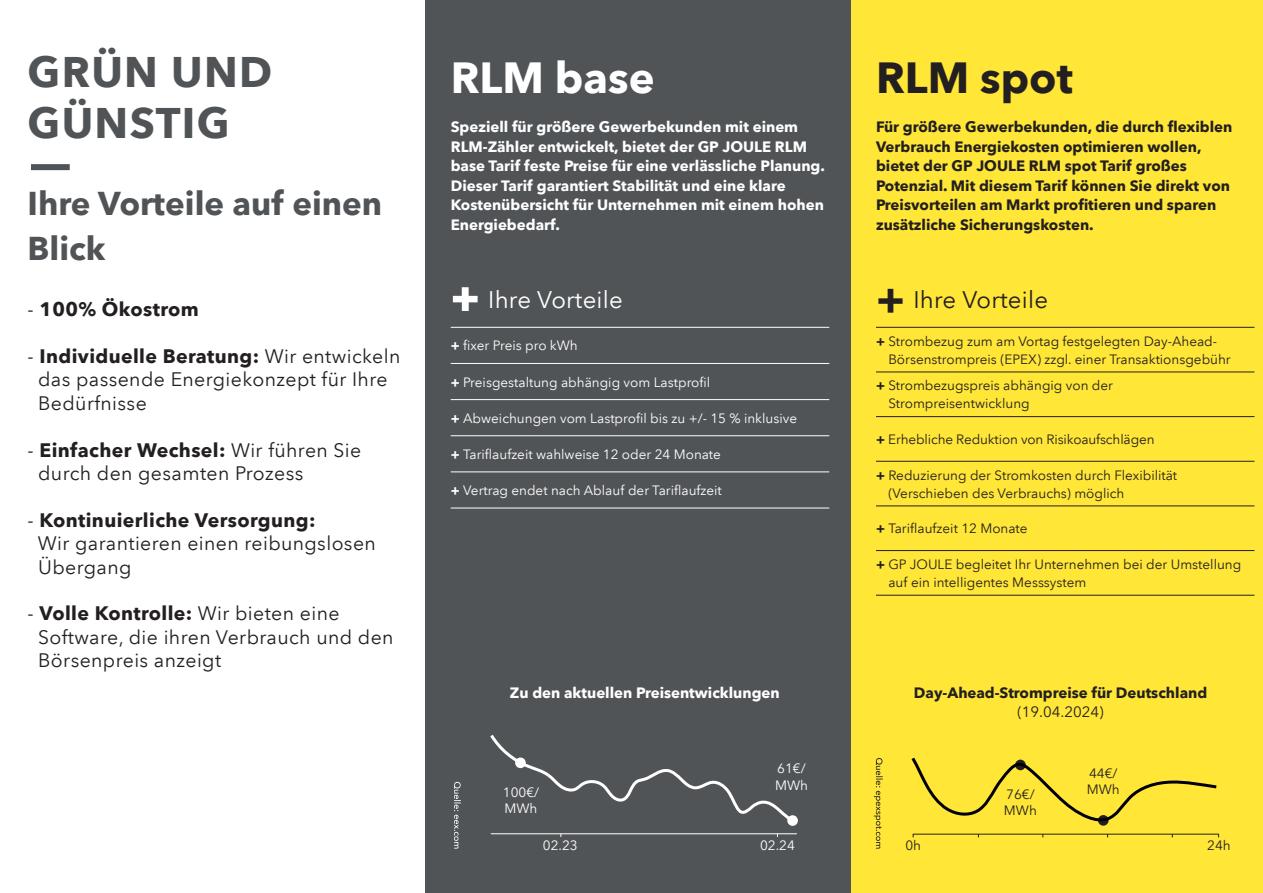
<style>
.page{position:relative;width:1263px;height:893px;background:#fff}
.page>*{position:absolute;margin:0;border:0;box-sizing:border-box;transform-origin:0 0}
.t1{font:700 43.5px "Avenir Next LT Pro";color:#231f20}
.t2{font:700 43.5px "Avenir Next LT Pro";color:#fff}
.t3{font:700 42.75px "Avenir Next LT Pro";letter-spacing:.03em;color:#515457}
.t4{font:700 33px/45px "Avenir Next LT Pro";color:#515457}
.t5{font:24px "Avenir Next LT Pro";letter-spacing:.01em;color:#231f20}
.t6{font:24px "Avenir Next LT Pro";letter-spacing:.01em;color:#fff}
.t7{font:19.5px/23.4px "Avenir Next LT Pro";letter-spacing:.02em;color:#231f20}
.t8{font:700 19.5px "Avenir Next LT Pro";letter-spacing:.02em;color:#231f20}
.t9{font:700 15px/19.5px "Avenir Next LT Pro";color:#231f20}
.t10{font:700 15px/19.5px "Avenir Next LT Pro";color:#fff}
.t11{font:15px "Avenir Next LT Pro";color:#231f20}
.t12{font:13.5px/18px "Avenir Next LT Pro";color:#231f20}
.t13{font:13.5px/16.5px "Avenir Next LT Pro";color:#fff}
.s1{font-weight:400}
.s2{font-weight:700}
</style>
<div class="page">
<div style="left:850px;top:0;width:413px;height:893px;background:#ffe637"></div>
<svg style="left:874px;top:758px;width:9px;height:91px"></svg>
<div style="left:425px;top:0;width:425px;height:893px;background:#515457"></div>
<svg style="left:453px;top:287px;width:25px;height:24px"></svg>
<svg style="left:454px;top:782px;width:7px;height:67px"></svg>
<div style="left:31px;top:164px;width:39px;height:6px;background:#515457"></div>
<hr style="left:876px;top:327px;width:378px;height:1px;background:#231f20">
<hr style="left:876px;top:372px;width:378px;height:1px;background:#231f20">
<hr style="left:876px;top:416px;width:378px;height:1px;background:#231f20">
<hr style="left:876px;top:461px;width:378px;height:1px;background:#231f20">
<hr style="left:876px;top:505px;width:378px;height:1px;background:#231f20">
<hr style="left:876px;top:550px;width:378px;height:1px;background:#231f20">
<hr style="left:876px;top:595px;width:378px;height:1px;background:#231f20">
<hr style="left:913px;top:834px;width:306px;height:1px;background:#231f20">
<div style="left:1098px;top:815px;width:10px;height:11px;background:#231f20;border-radius:50%"></div>
<hr style="left:451px;top:327px;width:378px;height:1px;background:#fff">
<hr style="left:451px;top:363px;width:378px;height:1px;background:#fff">
<hr style="left:451px;top:399px;width:378px;height:1px;background:#fff">
<hr style="left:451px;top:435px;width:378px;height:1px;background:#fff">
<hr style="left:451px;top:471px;width:378px;height:1px;background:#fff">
<hr style="left:451px;top:508px;width:378px;height:1px;background:#fff">
<hr style="left:491px;top:833px;width:305px;height:1px;background:#fff">
<svg style="left:490px;top:734px;width:308px;height:91px"></svg>
<svg style="left:911px;top:757px;width:306px;height:66px"></svg>
<p class="t3" style="left:28px;top:46px;width:246px">GRÜN UND</p>
<p class="t3" style="left:28px;top:97px;width:203px">GÜNSTIG</p>
<p class="t4" style="left:28px;top:180px;width:356px">Ihre Vorteile auf einen<br>Blick</p>
<p class="t8" style="left:28px;top:297px;width:173px"><span class="s1">-</span> 100% Ökostrom</p>
<p class="t7" style="left:38px;top:344px;width:364px;text-indent:-11px">- <span class="s2">Individuelle Beratung:</span> Wir entwickeln das passende Energiekonzept für Ihre<br>Bedürfnisse</p>
<p class="t7" style="left:38px;top:438px;width:325px;text-indent:-11px">- <span class="s2">Einfacher Wechsel:</span> Wir führen Sie durch den gesamten Prozess</p>
<p class="t8" style="left:28px;top:508px;width:289px"><span class="s1">-</span> Kontinuierliche Versorgung:</p>
<p class="t7" style="left:38px;top:532px;width:339px">Wir garantieren einen reibungslosen</p>
<p class="t7" style="left:38px;top:555px;width:95px">Übergang</p>
<p class="t8" style="left:28px;top:602px;width:313px"><span class="s1">-</span> Volle Kontrolle: <span class="s1">Wir bieten eine</span></p>
<p class="t7" style="left:38px;top:625px;width:357px">Software, die ihren Verbrauch und den<br>Börsenpreis anzeigt</p>
<p class="t2" style="left:451px;top:51px;width:205px">RLM base</p>
<p class="t10" style="left:451px;top:117px;width:376px">Speziell für größere Gewerbekunden mit einem RLM-Zähler entwickelt, bietet der GP JOULE RLM base Tarif feste Preise für eine verlässliche Planung.<br>Dieser Tarif garantiert Stabilität und eine klare Kostenübersicht für Unternehmen mit einem hohen Energiebedarf.</p>
<p class="t1" style="left:876px;top:51px;width:198px">RLM spot</p>
<p class="t9" style="left:876px;top:117px;width:358px">Für größere Gewerbekunden, die durch flexiblen<br>Verbrauch Energiekosten optimieren wollen,</p>
<p class="t9" style="left:876px;top:156px;width:356px">bietet der GP JOULE RLM spot Tarif großes Potenzial. Mit diesem Tarif können Sie direkt von Preisvorteilen am Markt profitieren und sparen zusätzliche Sicherungskosten.</p>
<p class="t6" style="left:488px;top:285px;width:136px">Ihre Vorteile</p>
<p class="t13" style="left:451px;top:338px;width:129px"><span class="s2">+</span> fixer Preis pro kWh</p>
<p class="t13" style="left:451px;top:374px;width:261px"><span class="s2">+</span> Preisgestaltung abhängig vom Lastprofil</p>
<p class="t13" style="left:451px;top:410px;width:348px"><span class="s2">+</span> Abweichungen vom Lastprofil bis zu +/- 15 % inklusive</p>
<p class="t13" style="left:451px;top:446px;width:272px"><span class="s2">+</span> Tariflaufzeit wahlweise 12 oder 24 Monate</p>
<p class="t13" style="left:451px;top:482px;width:273px"><span class="s2">+</span> Vertrag endet nach Ablauf der Tariflaufzeit</p>
<p class="t5" style="left:913px;top:285px;width:136px">Ihre Vorteile</p>
<p class="t12" style="left:888px;top:332px;width:344px;text-indent:-12px"><span class="s2">+</span> Strombezug zum am Vortag festgelegten Day-Ahead-<br>Börsenstrompreis (EPEX) zzgl. einer Transaktionsgebühr</p>
<p class="t12" style="left:888px;top:377px;width:226px;text-indent:-12px"><span class="s2">+</span> Strombezugspreis abhängig von der<br>Strompreisentwicklung</p>
<p class="t12" style="left:876px;top:430px;width:280px"><span class="s2">+</span> Erhebliche Reduktion von Risikoaufschlägen</p>
<p class="t12" style="left:888px;top:466px;width:290px;text-indent:-12px"><span class="s2">+</span> Reduzierung der Stromkosten durch Flexibilität (Verschieben des Verbrauchs) möglich</p>
<p class="t12" style="left:876px;top:520px;width:153px"><span class="s2">+</span> Tariflaufzeit 12 Monate</p>
<p class="t12" style="left:888px;top:555px;width:354px;text-indent:-12px"><span class="s2">+</span> GP JOULE begleitet Ihr Unternehmen bei der Umstellung auf ein intelligentes Messsystem</p>
<p class="t1" style="left:876px;top:272px;width:30px">+</p>
<p class="t10" style="left:510px;top:683px;width:271px">Zu den aktuellen Preisentwicklungen</p>
<p class="t9" style="left:914px;top:682px;width:295px">Day-Ahead-Strompreise für Deutschland</p>
<p class="t11" style="left:1017px;top:703px;width:88px">(19.04.2024)</p>
<p class="t13" style="left:503px;top:784px;width:38px">100€/</p>
<p class="t13" style="left:505px;top:800px;width:34px">MWh</p>
<p class="t13" style="left:775px;top:760px;width:34px">61€/<br>MWh</p>
<p class="t12" style="left:1004px;top:786px;width:34px;line-height:16.5px">76€/<br>MWh</p>
<p class="t12" style="left:1087px;top:764px;width:34px;line-height:16.5px">44€/<br>MWh</p>
<p class="t13" style="left:543px;top:836px;width:36px">02.23</p>
<p class="t13" style="left:760px;top:836px;width:36px">02.24</p>
<p class="t12" style="left:905px;top:836px;width:17px">0h</p>
<p class="t12" style="left:1207px;top:836px;width:25px">24h</p>
</div>
